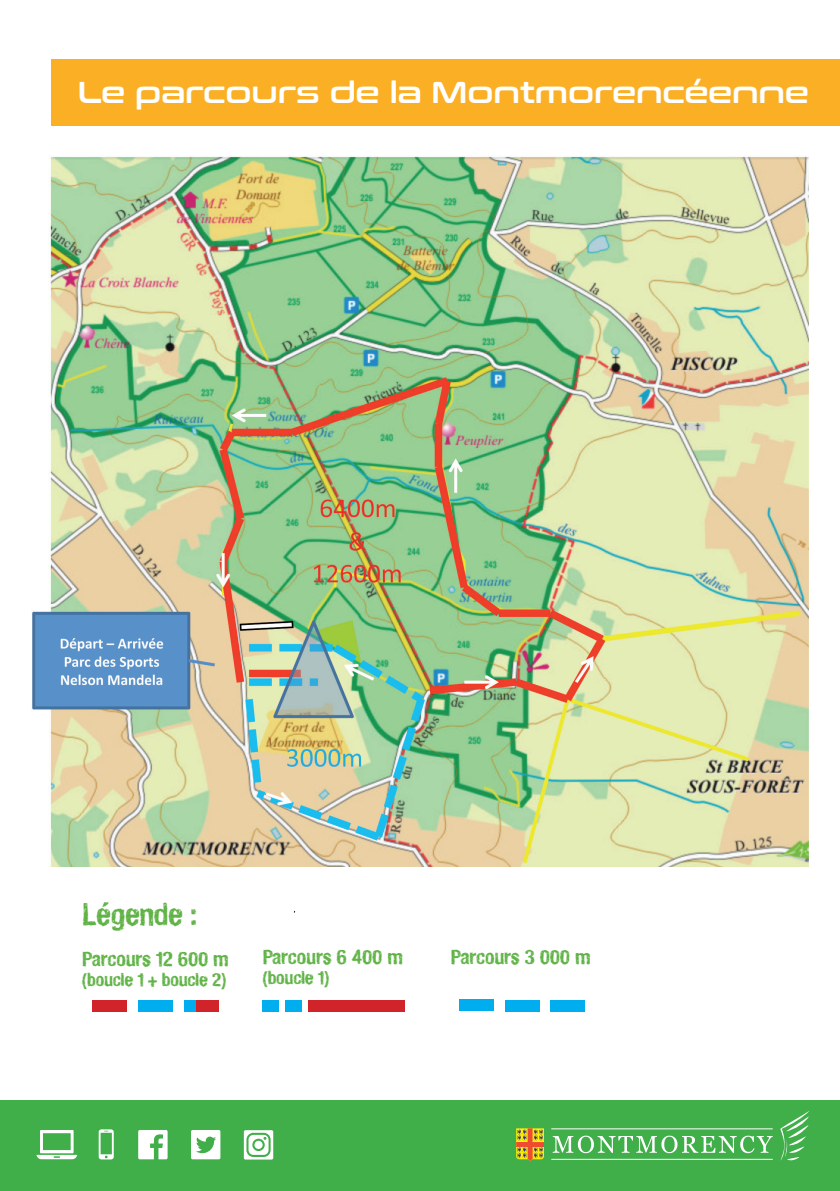
<style>
.page{position:relative;width:840px;height:1191px;background:#fff}
.page>*{position:absolute;margin:0;border:0;box-sizing:border-box;transform-origin:0 0}
.t1{font:30px "Conthrax Sb";color:#fff}
.t2{font:30px "Hand Vetica";letter-spacing:-.01em;color:#60b346}
.t3{font:20px "Hand Vetica";letter-spacing:-.01em;color:#60b346}
.t4{font:18px "Hand Vetica";letter-spacing:-.01em;color:#60b346}
</style>
<div class="page">
<div style="left:51px;top:59px;width:788px;height:67px;background:#fbaf25"></div>
<img style="left:32px;top:156px;width:776px;height:710px">
<div style="left:459px;top:999px;width:34px;height:12px;background:#00aeef"></div>
<div style="left:262px;top:1000px;width:17px;height:11px;background:#00aeef"></div>
<div style="left:285px;top:1000px;width:16px;height:11px;background:#00aeef"></div>
<div style="left:505px;top:1000px;width:34px;height:11px;background:#00aeef"></div>
<div style="left:550px;top:1000px;width:34px;height:11px;background:#00aeef"></div>
<div style="left:93px;top:1000px;width:34px;height:11px;background:#d1232a"></div>
<div style="left:138px;top:1000px;width:34px;height:11px;background:#00aeef"></div>
<div style="left:184px;top:1000px;width:34px;height:11px;background:#d1232a"></div>
<div style="left:184px;top:1000px;width:11px;height:11px;background:#00aeef"></div>
<div style="left:308px;top:1000px;width:97px;height:11px;background:#d1232a"></div>
<div style="left:1px;top:1100px;width:838px;height:91px;background:#40ae49"></div>
<svg style="left:552px;top:1135px;width:220px;height:18px"></svg>
<svg style="left:516px;top:1128px;width:27px;height:33px"></svg>
<hr style="left:551px;top:1158px;width:221px;height:1px;background:#fff">
<hr style="left:551px;top:1128px;width:221px;height:1px;background:#fff">
<svg style="left:780px;top:1111px;width:29px;height:50px"></svg>
<svg style="left:138px;top:1130px;width:29px;height:29px"></svg>
<svg style="left:99px;top:1129px;width:15px;height:30px"></svg>
<svg style="left:36px;top:1130px;width:41px;height:29px"></svg>
<svg style="left:191px;top:1130px;width:29px;height:29px"></svg>
<svg style="left:244px;top:1130px;width:29px;height:29px"></svg>
<h1 class="t1" style="left:78px;top:69px;width:732px">Le parcours de la Montmorencéenne</h1>
<h1 class="t2" style="left:82px;top:896px;width:116px">Légende :</h1>
<p class="t3" style="left:82px;top:945px;width:148px">Parcours 12 600 m</p>
<p class="t4" style="left:82px;top:967px;width:145px">(boucle 1 + boucle 2)</p>
<p class="t3" style="left:262px;top:943px;width:142px">Parcours 6 400 m</p>
<p class="t4" style="left:262px;top:965px;width:68px">(boucle 1)</p>
<p class="t3" style="left:450px;top:944px;width:141px">Parcours 3 000 m</p>
</div>
